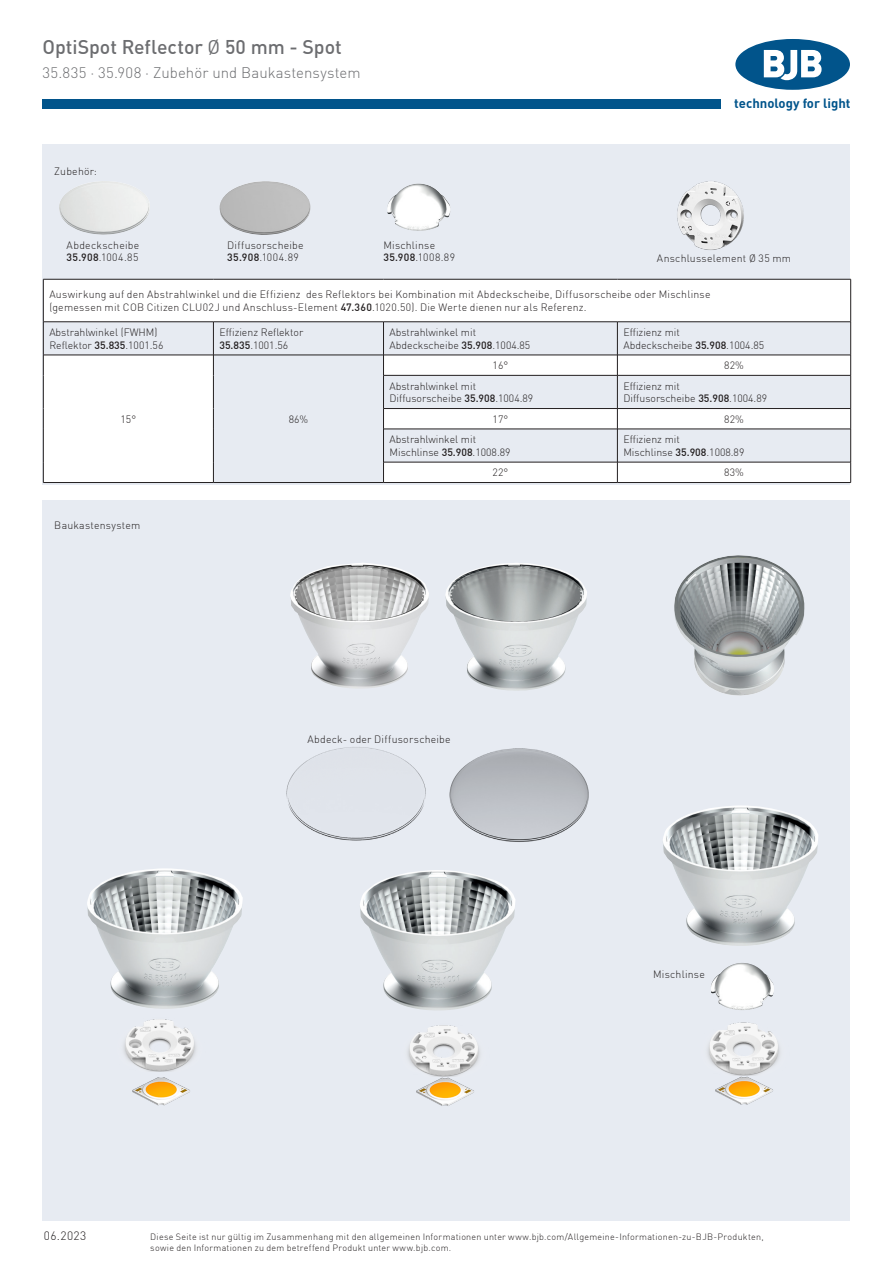
<style>
.page{position:relative;width:893px;height:1263px;background:#fff}
.page>*{position:absolute;margin:0;border:0;box-sizing:border-box;transform-origin:0 0}
.t1{font:500 19.5px "DIN";color:#6c6d70}
.t2{font:300 15px "DIN";letter-spacing:.005em;color:#6c6d70}
.t3{font:700 13.2px "DIN";color:#01548b}
.t4{font:300 12px "DIN";letter-spacing:.035em;color:#231f20}
.t5{font:300 10.5px "DIN";letter-spacing:.015em;color:#231f20}
.t6{font:300 9px/10.9px "DIN";letter-spacing:.025em;color:#231f20}
.s1{font-weight:400}
.s2{font-family:"DINOT"}
.s3{font-weight:500}
</style>
<div class="page">
<div style="left:735px;top:39px;width:115px;height:51px;background:#01548b;border-radius:50%"></div>
<svg style="left:764px;top:50px;width:58px;height:30px"></svg>
<div style="left:43px;top:100px;width:678px;height:9px;background:#01548b"></div>
<div style="left:43px;top:500px;width:807px;height:720px;background:#e7ebf2"></div>
<img style="left:87px;top:868px;width:156px;height:141px">
<img style="left:123px;top:1019px;width:73px;height:52px">
<img style="left:132px;top:1077px;width:58px;height:29px">
<img style="left:663px;top:805px;width:155px;height:141px">
<img style="left:707px;top:1022px;width:73px;height:53px">
<img style="left:715px;top:1076px;width:58px;height:29px">
<img style="left:711px;top:963px;width:63px;height:47px">
<img style="left:674px;top:555px;width:130px;height:141px">
<img style="left:407px;top:1025px;width:73px;height:50px">
<img style="left:416px;top:1075px;width:58px;height:31px">
<img style="left:286px;top:747px;width:140px;height:94px">
<img style="left:360px;top:870px;width:155px;height:140px">
<img style="left:449px;top:748px;width:140px;height:94px">
<img style="left:290px;top:563px;width:139px;height:125px">
<img style="left:445px;top:563px;width:142px;height:128px">
<div style="left:43px;top:145px;width:807px;height:340px;background:#e7ebf2"></div>
<img style="left:219px;top:181px;width:92px;height:54px">
<img style="left:59px;top:181px;width:90px;height:54px">
<img style="left:387px;top:184px;width:64px;height:47px">
<svg style="left:44px;top:280px;width:806px;height:202px;fill:#fff"></svg>
<hr style="left:850px;top:279px;width:1px;height:43px;background:#231f20">
<hr style="left:617px;top:322px;width:1px;height:33px;background:#231f20">
<hr style="left:850px;top:322px;width:1px;height:33px;background:#231f20">
<svg style="left:617px;top:356px;width:1px;height:19px"></svg>
<svg style="left:850px;top:356px;width:1px;height:19px"></svg>
<hr style="left:617px;top:375px;width:1px;height:33px;background:#231f20">
<hr style="left:850px;top:375px;width:1px;height:33px;background:#231f20">
<svg style="left:617px;top:409px;width:1px;height:20px"></svg>
<svg style="left:850px;top:409px;width:1px;height:20px"></svg>
<hr style="left:617px;top:429px;width:1px;height:33px;background:#231f20">
<hr style="left:850px;top:429px;width:1px;height:33px;background:#231f20">
<svg style="left:617px;top:463px;width:1px;height:19px"></svg>
<svg style="left:850px;top:463px;width:1px;height:19px"></svg>
<hr style="left:43px;top:482px;width:170px;height:1px;background:#231f20">
<hr style="left:213px;top:482px;width:170px;height:1px;background:#231f20">
<hr style="left:617px;top:321px;width:234px;height:1px;background:#231f20">
<hr style="left:43px;top:355px;width:170px;height:1px;background:#231f20">
<hr style="left:213px;top:355px;width:170px;height:1px;background:#231f20">
<hr style="left:383px;top:355px;width:234px;height:1px;background:#231f20">
<hr style="left:617px;top:355px;width:234px;height:1px;background:#231f20">
<hr style="left:383px;top:375px;width:234px;height:1px;background:#231f20">
<hr style="left:617px;top:375px;width:234px;height:1px;background:#231f20">
<hr style="left:383px;top:408px;width:234px;height:1px;background:#231f20">
<hr style="left:617px;top:408px;width:234px;height:1px;background:#231f20">
<hr style="left:383px;top:429px;width:234px;height:1px;background:#231f20">
<hr style="left:617px;top:429px;width:234px;height:1px;background:#231f20">
<hr style="left:383px;top:462px;width:234px;height:1px;background:#231f20">
<hr style="left:617px;top:462px;width:234px;height:1px;background:#231f20">
<hr style="left:383px;top:482px;width:234px;height:1px;background:#231f20">
<hr style="left:617px;top:482px;width:234px;height:1px;background:#231f20">
<hr style="left:43px;top:279px;width:170px;height:1px;background:#231f20">
<hr style="left:43px;top:279px;width:1px;height:43px;background:#231f20">
<hr style="left:213px;top:279px;width:170px;height:1px;background:#231f20">
<hr style="left:383px;top:279px;width:234px;height:1px;background:#231f20">
<hr style="left:617px;top:279px;width:234px;height:1px;background:#231f20">
<hr style="left:43px;top:321px;width:170px;height:1px;background:#231f20">
<hr style="left:43px;top:322px;width:1px;height:33px;background:#231f20">
<hr style="left:213px;top:321px;width:170px;height:1px;background:#231f20">
<hr style="left:213px;top:322px;width:1px;height:33px;background:#231f20">
<hr style="left:383px;top:321px;width:234px;height:1px;background:#231f20">
<hr style="left:383px;top:322px;width:1px;height:33px;background:#231f20">
<svg style="left:43px;top:355px;width:1px;height:20px"></svg>
<svg style="left:213px;top:355px;width:1px;height:20px"></svg>
<svg style="left:383px;top:356px;width:1px;height:19px"></svg>
<hr style="left:43px;top:375px;width:1px;height:33px;background:#231f20">
<hr style="left:213px;top:375px;width:1px;height:33px;background:#231f20">
<hr style="left:383px;top:375px;width:1px;height:33px;background:#231f20">
<svg style="left:43px;top:408px;width:1px;height:21px"></svg>
<svg style="left:213px;top:408px;width:1px;height:21px"></svg>
<svg style="left:383px;top:409px;width:1px;height:20px"></svg>
<hr style="left:43px;top:429px;width:1px;height:33px;background:#231f20">
<hr style="left:213px;top:429px;width:1px;height:33px;background:#231f20">
<hr style="left:383px;top:429px;width:1px;height:33px;background:#231f20">
<svg style="left:43px;top:462px;width:1px;height:20px"></svg>
<svg style="left:213px;top:462px;width:1px;height:20px"></svg>
<svg style="left:383px;top:462px;width:1px;height:20px"></svg>
<img style="left:677px;top:181px;width:67px;height:69px">
<p class="t1" style="left:43px;top:35px;width:301px">OptiSpot Reflector <span class="s1">Ø</span> 50 mm - Spot</p>
<p class="t2" style="left:43px;top:63px;width:320px"><span class="s2">35.835 · 35.908 ·</span> Zubehör und Baukastensystem</p>
<p class="t5" style="left:54px;top:165px;width:44px">Zubehör:</p>
<p class="t3" style="left:734px;top:95px;width:118px">technology for light</p>
<p class="t5" style="left:383px;top:238px;width:53px">Mischlinse</p>
<p class="t5" style="left:383px;top:251px;width:73px"><span class="s3">35.908</span>.1008.89</p>
<p class="t5" style="left:49px;top:288px;width:663px">Auswirkung auf den Abstrahlwinkel und die Effizienz des Reflektors bei Kombination mit Abdeckscheibe, Diffusorscheibe oder Mischlinse</p>
<p class="t5" style="left:49px;top:301px;width:539px">(gemessen mit COB Citizen CLU02J und Anschluss-Element <span class="s3">47.360</span>.1020.50). Die Werte dienen nur als Referenz.</p>
<p class="t5" style="left:49px;top:326px;width:110px">Abstrahlwinkel (FWHM)</p>
<p class="t5" style="left:49px;top:338px;width:116px">Reflektor <span class="s3">35.835</span>.1001.56</p>
<p class="t5" style="left:67px;top:238px;width:74px">Abdeckscheibe</p>
<p class="t5" style="left:67px;top:251px;width:73px"><span class="s3">35.908</span>.1004.85</p>
<p class="t5" style="left:227px;top:238px;width:78px">Diffusorscheibe</p>
<p class="t5" style="left:227px;top:251px;width:73px"><span class="s3">35.908</span>.1004.89</p>
<p class="t5" style="left:657px;top:252px;width:136px">Anschlusselement <span class="s2">Ø</span> 35 mm</p>
<p class="t5" style="left:219px;top:326px;width:85px">Effizienz Reflektor</p>
<p class="t5" style="left:219px;top:338px;width:70px"><span class="s3">35.835</span>.1001.56</p>
<p class="t5" style="left:389px;top:326px;width:88px">Abstrahlwinkel mit</p>
<p class="t5" style="left:389px;top:338px;width:142px">Abdeckscheibe <span class="s3">35.908</span>.1004.85</p>
<p class="t5" style="left:623px;top:326px;width:58px">Effizienz mit</p>
<p class="t5" style="left:623px;top:338px;width:142px">Abdeckscheibe <span class="s3">35.908</span>.1004.85</p>
<p class="t5" style="left:493px;top:359px;width:17px">16°</p>
<p class="t5" style="left:724px;top:359px;width:21px">82%</p>
<p class="t5" style="left:121px;top:413px;width:17px">15°</p>
<p class="t5" style="left:289px;top:413px;width:21px">86%</p>
<p class="t5" style="left:54px;top:518px;width:88px">Baukastensystem</p>
<p class="t5" style="left:389px;top:379px;width:88px">Abstrahlwinkel mit</p>
<p class="t5" style="left:389px;top:392px;width:145px">Diffusorscheibe <span class="s3">35.908</span>.1004.89</p>
<p class="t5" style="left:623px;top:379px;width:58px">Effizienz mit</p>
<p class="t5" style="left:623px;top:392px;width:145px">Diffusorscheibe <span class="s3">35.908</span>.1004.89</p>
<p class="t5" style="left:493px;top:412px;width:17px">17°</p>
<p class="t5" style="left:724px;top:412px;width:21px">82%</p>
<p class="t5" style="left:389px;top:433px;width:88px">Abstrahlwinkel mit</p>
<p class="t5" style="left:389px;top:445px;width:123px">Mischlinse <span class="s3">35.908</span>.1008.89</p>
<p class="t5" style="left:623px;top:433px;width:58px">Effizienz mit</p>
<p class="t5" style="left:623px;top:445px;width:123px">Mischlinse <span class="s3">35.908</span>.1008.89</p>
<p class="t5" style="left:493px;top:466px;width:17px">22°</p>
<p class="t5" style="left:724px;top:466px;width:21px">83%</p>
<p class="t5" style="left:307px;top:733px;width:145px">Abdeck- oder Diffusorscheibe</p>
<p class="t5" style="left:653px;top:967px;width:53px">Mischlinse</p>
<p class="t4" style="left:44px;top:1229px;width:44px">06.2023</p>
<p class="t6" style="left:150px;top:1231px;width:615px">Diese Seite ist nur gültig im Zusammenhang mit den allgemeinen Informationen unter www.bjb.com/Allgemeine-Informationen-zu-BJB-Produkten, sowie den Informationen zu dem betreffend Produkt unter www.bjb.com.</p>
</div>
